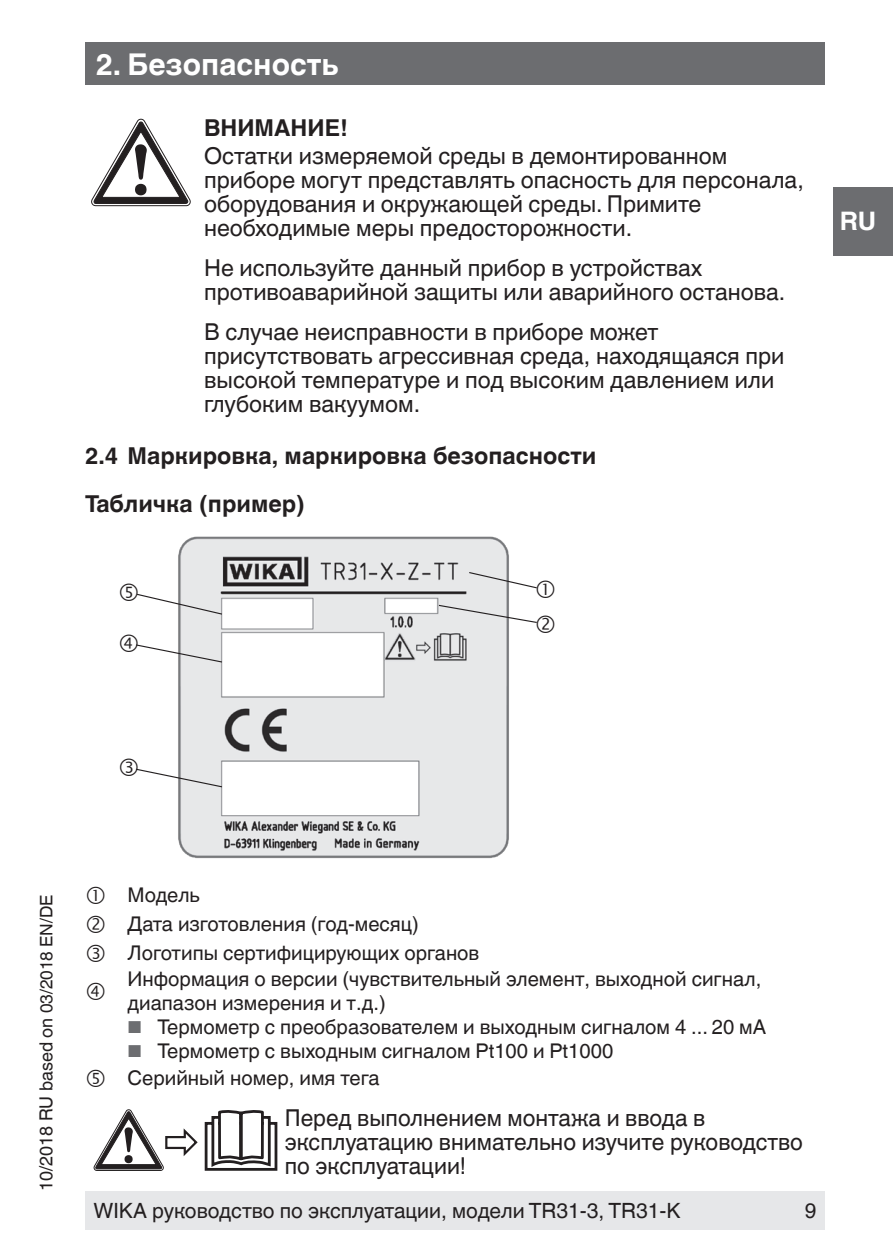
<style>
.page{position:relative;width:893px;height:1259px;background:#fff}
.page>*{position:absolute;margin:0;border:0;box-sizing:border-box;transform-origin:0 0}
.t1{font:700 30px "Helvetica World";color:#fff}
.t2{font:700 25.5px "Helvetica World";color:#fff}
.t3{font:23.4px/24px "Helvetica World";color:#231f20}
.t4{font:700 23.4px/48.6px "Helvetica World";color:#231f20}
.t5{font:21px "Helvetica World";color:#231f20}
.t6{font:20.4px/28.8px "Helvetica World";color:#231f20}
.t7{font:18px "Helvetica World";color:#231f20}
.s1{font-size:17.4px}
.s2{font-size:17.1px;color:#6c6d70}
</style>
<div class="page">
<div style="left:85px;top:1191px;width:740px;height:38px;background:#e6e7e9"></div>
<div style="left:833px;top:187px;width:60px;height:68px;background:#6c6d70"></div>
<div style="left:85px;top:43px;width:740px;height:42px;background:#6c6d70"></div>
<svg style="left:91px;top:119px;width:99px;height:87px"></svg>
<img style="left:178px;top:536px;width:331px;height:323px">
<svg style="left:94px;top:1109px;width:184px;height:62px"></svg>
<svg style="left:468px;top:571px;width:69px;height:27px"></svg>
<svg style="left:438px;top:604px;width:99px;height:28px"></svg>
<svg style="left:136px;top:634px;width:87px;height:29px"></svg>
<svg style="left:136px;top:758px;width:87px;height:30px"></svg>
<svg style="left:137px;top:583px;width:86px;height:32px"></svg>
<p class="t1" style="left:96px;top:47px;width:245px">2. Безопасность</p>
<p class="t4" style="left:204px;top:103px;width:145px">ВНИМАНИЕ!</p>
<p class="t3" style="left:204px;top:144px;width:601px">Остатки измеряемой среды в демонтированном приборе могут представлять опасность для персонала, оборудования и окружающей среды. Примите необходимые меры предосторожности.</p>
<p class="t3" style="left:204px;top:255px;width:583px">Не используйте данный прибор в устройствах противоаварийной защиты или аварийного останова.</p>
<p class="t3" style="left:204px;top:319px;width:582px">В случае неисправности в приборе может присутствовать агрессивная среда, находящаяся при высокой температуре и под высоким давлением или глубоким вакуумом.</p>
<p class="t4" style="left:85px;top:431px;width:513px">2.4 Маркировка, маркировка безопасности<br>Табличка (пример)</p>
<p class="t2" style="left:840px;top:207px;width:38px">RU</p>
<p class="t7" style="left:36px;top:1191px;width:298px;rotate:-90deg">10/2018 RU based on <span class="s1">03/2018 EN/DE</span></p>
<p class="t6" style="left:128px;top:881px;width:353px">Модель<br>Дата изготовления (год-месяц)<br>Логотипы сертифицирующих органов</p>
<p class="t6" style="left:128px;top:967px;width:635px;line-height:24px">Информация о версии (чувствительный элемент, выходной сигнал, диапазон измерения и т.д.)</p>
<p class="t6" style="left:128px;top:1013px;width:640px"><span class="s2">■</span> Термометр с преобразователем и выходным сигналом 4 ... 20 мА</p>
<p class="t6" style="left:128px;top:1038px;width:487px;line-height:26.7px"><span class="s2">■</span> Термометр с выходным сигналом Pt100 и Pt1000<br>Серийный номер, имя тега</p>
<p class="t3" style="left:285px;top:1106px;width:520px">Перед выполнением монтажа и ввода в эксплуатацию внимательно изучите руководство по эксплуатации!</p>
<p class="t5" style="left:94px;top:1198px;width:589px">WIKA руководство по эксплуатации, модели TR31-3, TR31-K</p>
<p class="t5" style="left:805px;top:1198px;width:13px">9</p>
</div>
